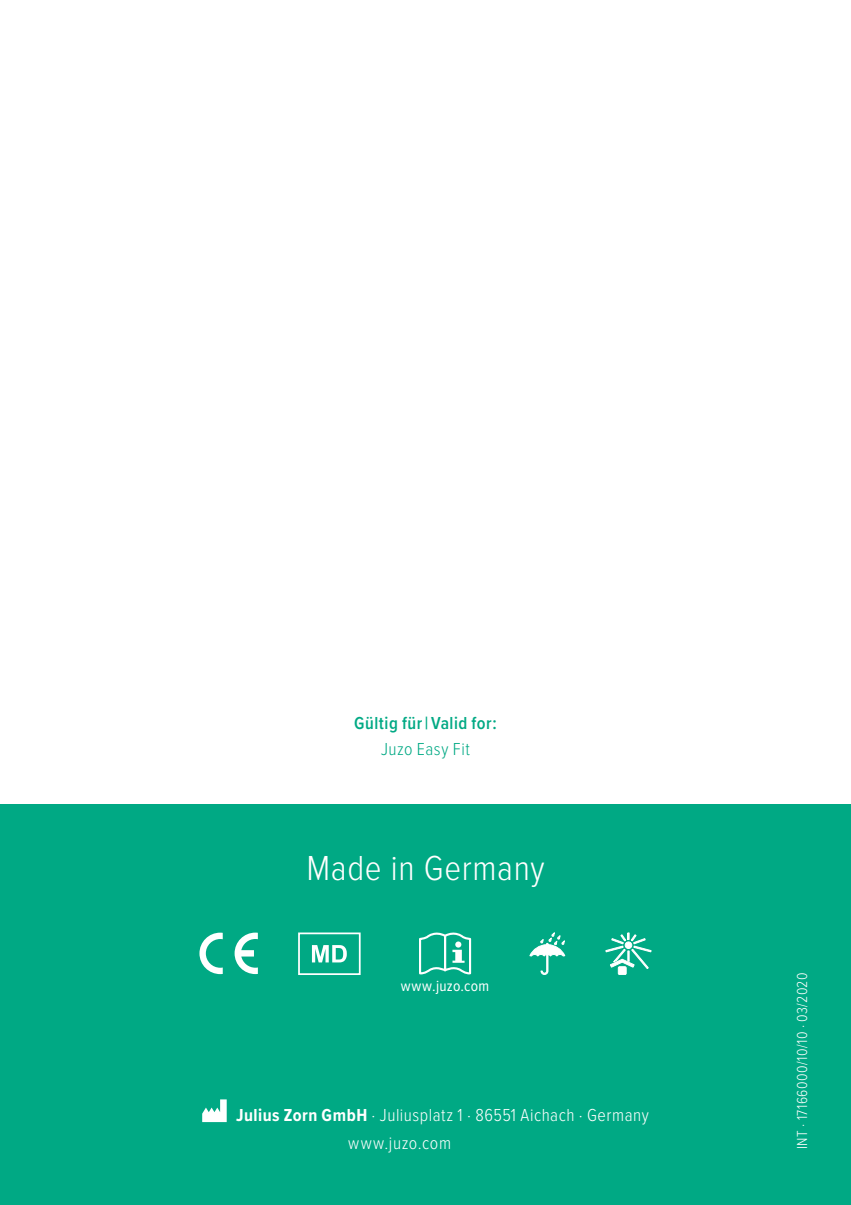
<style>
.page{position:relative;width:851px;height:1205px;background:#fff}
.page>*{position:absolute;margin:0;border:0;box-sizing:border-box;transform-origin:0 0}
.t1{font:300 36px "Proxima Nova Cond";letter-spacing:.015em;color:#fff}
.t2{font:300 18px/28.5px "Proxima Nova Cond";letter-spacing:.03em;color:#fff}
.t3{font:600 18px "Proxima Nova Cond";letter-spacing:.025em;color:#00a984}
.t4{font:300 18px "Proxima Nova Cond";letter-spacing:.03em;color:#00a984}
.t5{font:15.5px "Proxima Nova Cond";letter-spacing:.02em;color:#fff}
.t6{font:300 15px "Proxima Nova Cond";letter-spacing:.03em;color:#fff}
.s1{font-weight:700}
</style>
<div class="page">
<div style="left:0;top:804px;width:850px;height:401px;background:#00a984"></div>
<svg style="left:202px;top:1099px;width:25px;height:23px"></svg>
<svg style="left:199px;top:932px;width:24px;height:42px"></svg>
<svg style="left:234px;top:932px;width:24px;height:42px"></svg>
<div style="left:298px;top:932px;width:62px;height:43px;border:2px solid #fff"></div>
<svg style="left:312px;top:945px;width:35px;height:17px"></svg>
<svg style="left:529px;top:932px;width:36px;height:43px"></svg>
<div style="left:618px;top:966px;width:8px;height:8px;background:#fff"></div>
<div style="left:617px;top:966px;width:9px;height:9px;border:1px solid #fff"></div>
<svg style="left:605px;top:932px;width:46px;height:38px"></svg>
<svg style="left:419px;top:932px;width:52px;height:42px"></svg>
<p class="t3" style="left:354px;top:709px;width:144px">Gültig für | Valid for:</p>
<p class="t4" style="left:381px;top:736px;width:90px">Juzo Easy Fit</p>
<h1 class="t1" style="left:306px;top:842px;width:240px">Made in Germany</h1>
<p class="t5" style="left:401px;top:974px;width:90px">www.juzo.com</p>
<p class="t2" style="left:348px;top:1099px;width:302px;text-indent:-112px"><span class="s1">Julius Zorn GmbH</span> · Juliusplatz 1 · 86551 Aichach · Germany www.juzo.com</p>
<p class="t6" style="left:790px;top:1149px;width:178px;rotate:-90deg">INT · 17166000/10/10 · 03/2020</p>
</div>
